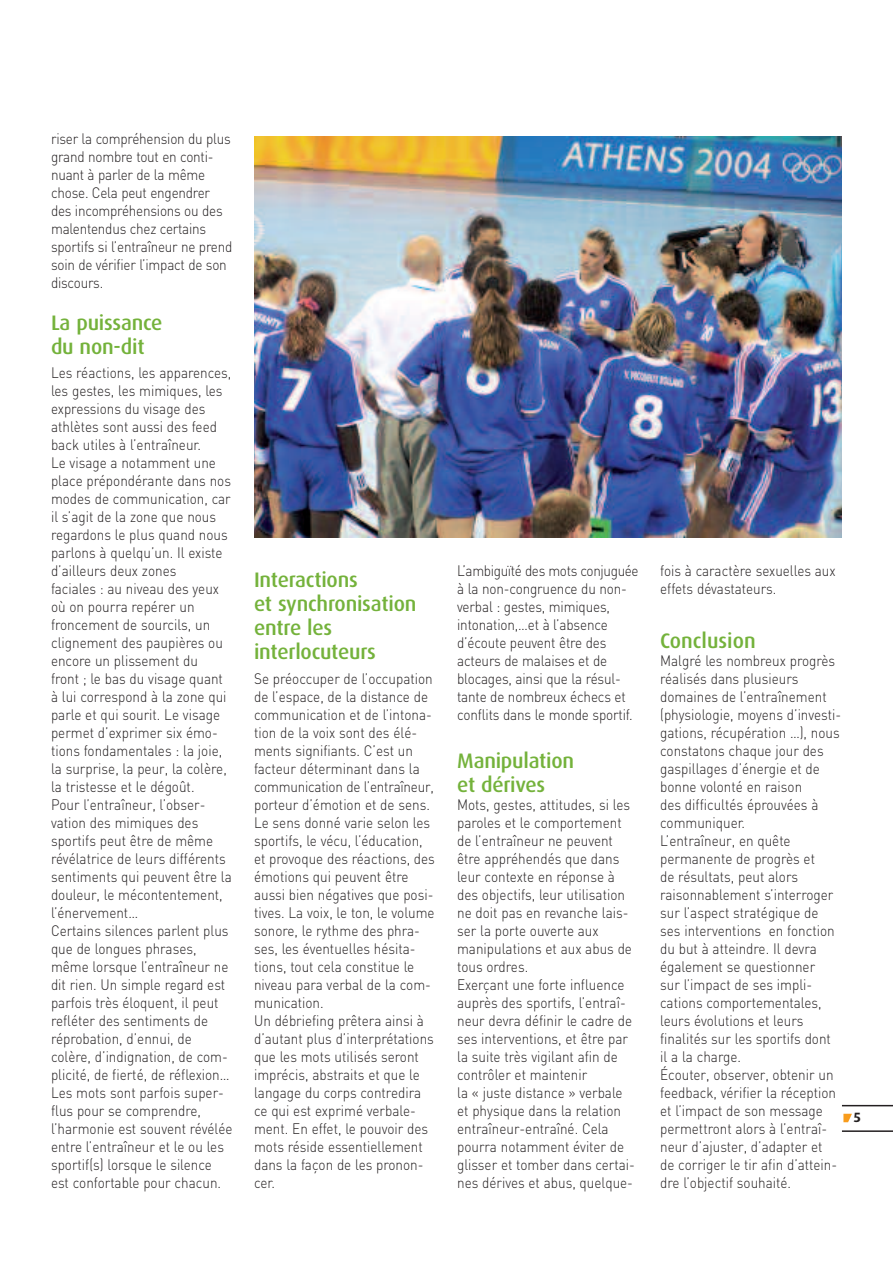
<style>
.page{position:relative;width:893px;height:1263px;background:#fff}
.page>*{position:absolute;margin:0;border:0;box-sizing:border-box;transform-origin:0 0}
.t1{font:500 21px/24px "Dax";letter-spacing:-.01em;color:#74b23b}
.t2{font:300 15px/18px "DIN";color:#231f20;scale:.9 1}
.t3{font:700 13.5px "Dax";color:#231f20}
</style>
<div class="page">
<svg style="left:843px;top:1114px;width:9px;height:8px"></svg>
<hr style="left:842px;top:1105px;width:50px;height:1px;background:#231f20">
<hr style="left:842px;top:1130px;width:50px;height:2px;background:#231f20">
<img style="left:254px;top:136px;width:588px;height:402px">
<p class="t2" style="left:51px;top:129px;width:203px">riser la compréhension du plus grand nombre tout en conti&shy;nuant à parler de la même chose. Cela peut engendrer des incompréhensions ou des malentendus chez certains sportifs si l’entraîneur ne prend soin de vérifier l’impact de son discours.</p>
<h1 class="t1" style="left:51px;top:311px;width:113px">La puissance du non-dit</h1>
<p class="t2" style="left:51px;top:363px;width:203px">Les réactions, les apparences, les gestes, les mimiques, les expressions du visage des athlètes sont aussi des feed back utiles à l’entraîneur.<br>Le visage a notamment une place prépondérante dans nos modes de communication, car il s’agit de la zone que nous regardons le plus quand nous parlons à quelqu’un. Il existe d’ailleurs deux zones<br>faciales : au niveau des yeux où on pourra repérer un froncement de sourcils, un clignement des paupières ou encore un plissement du<br>front ; le bas du visage quant à lui correspond à la zone qui parle et qui sourit. Le visage permet d’exprimer six émo&shy;tions fondamentales : la joie, la surprise, la peur, la colère, la tristesse et le dégoût.<br>Pour l’entraîneur, l’obser&shy;vation des mimiques des sportifs peut être de même révélatrice de leurs différents sentiments qui peuvent être la douleur, le mécontentement, l’énervement…<br>Certains silences parlent plus que de longues phrases, même lorsque l’entraîneur ne dit rien. Un simple regard est parfois très éloquent, il peut refléter des sentiments de réprobation, d’ennui, de colère, d’indignation, de com&shy;plicité, de fierté, de réflexion…<br>Les mots sont parfois super&shy;flus pour se comprendre, l’harmonie est souvent révélée entre l’entraîneur et le ou les sportif(s) lorsque le silence est confortable pour chacun.</p>
<h1 class="t1" style="left:254px;top:568px;width:164px">Interactions<br>et synchronisation entre les interlocuteurs</h1>
<p class="t2" style="left:254px;top:669px;width:203px">Se préoccuper de l’occupation de l’espace, de la distance de communication et de l’intona&shy;tion de la voix sont des élé&shy;ments signifiants. C’est un facteur déterminant dans la communication de l’entraîneur, porteur d’émotion et de sens.<br>Le sens donné varie selon les sportifs, le vécu, l’éducation, et provoque des réactions, des émotions qui peuvent être aussi bien négatives que posi&shy;tives. La voix, le ton, le volume sonore, le rythme des phra&shy;ses, les éventuelles hésita&shy;tions, tout cela constitue le niveau para verbal de la com&shy;munication.<br>Un débriefing prêtera ainsi à d’autant plus d’interprétations que les mots utilisés seront imprécis, abstraits et que le langage du corps contredira ce qui est exprimé verbale&shy;ment. En effet, le pouvoir des mots réside essentiellement dans la façon de les pronon&shy;cer.</p>
<p class="t2" style="left:457px;top:561px;width:203px">L’ambiguïté des mots conjuguée à la non-congruence du non&shy;verbal : gestes, mimiques, intonation,…et à l’absence d’écoute peuvent être des acteurs de malaises et de blocages, ainsi que la résul&shy;tante de nombreux échecs et conflits dans le monde sportif.</p>
<h1 class="t1" style="left:457px;top:749px;width:119px">Manipulation et dérives</h1>
<p class="t2" style="left:457px;top:795px;width:199px">Mots, gestes, attitudes, si les paroles et le comportement de l’entraîneur ne peuvent être appréhendés que dans leur contexte en réponse à des objectifs, leur utilisation ne doit pas en revanche lais&shy;ser la porte ouverte aux manipulations et aux abus de tous ordres.<br>Exerçant une forte influence auprès des sportifs, l’entraî&shy;neur devra définir le cadre de ses interventions, et être par la suite très vigilant afin de contrôler et maintenir<br>la « juste distance » verbale et physique dans la relation entraîneur-entraîné. Cela pourra notamment éviter de glisser et tomber dans certai&shy;nes dérives et abus, quelque-</p>
<p class="t2" style="left:660px;top:561px;width:197px">fois à caractère sexuelles aux effets dévastateurs.</p>
<h1 class="t1" style="left:660px;top:629px;width:97px">Conclusion</h1>
<p class="t2" style="left:660px;top:651px;width:203px">Malgré les nombreux progrès réalisés dans plusieurs domaines de l’entraînement (physiologie, moyens d’investi&shy;gations, récupération …), nous constatons chaque jour des gaspillages d’énergie et de bonne volonté en raison<br>des difficultés éprouvées à communiquer.<br>L’entraîneur, en quête permanente de progrès et<br>de résultats, peut alors raisonnablement s’interroger sur l’aspect stratégique de ses interventions en fonction du but à atteindre. Il devra également se questionner<br>sur l’impact de ses impli&shy;cations comportementales, leurs évolutions et leurs finalités sur les sportifs dont il a la charge.<br>Écouter, observer, obtenir un feedback, vérifier la réception et l’impact de son message permettront alors à l’entraî&shy;neur d’ajuster, d’adapter et<br>de corriger le tir afin d’attein&shy;dre l’objectif souhaité.</p>
<p class="t3" style="left:853px;top:1110px;width:9px">5</p>
</div>
